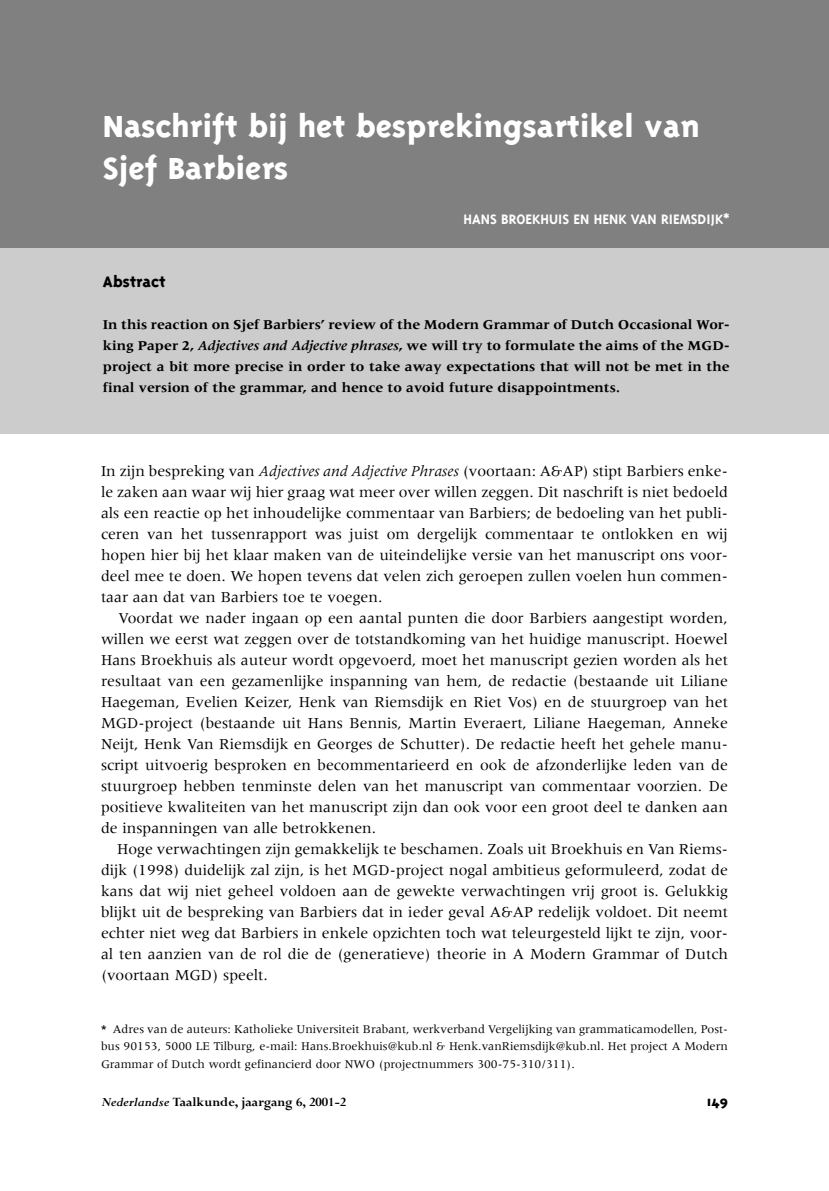
<style>
.page{position:relative;width:829px;height:1191px;background:#fff}
.page>*{position:absolute;margin:0;border:0;box-sizing:border-box;transform-origin:0 0}
.t1{font:800 35px/42px "Triplex";color:#fff}
.t2{font:800 17.5px "Triplex";color:#000}
.t3{font:15.75px/21px "Meridien";color:#000;text-align:justify}
.t4{font:700 15.75px "Triplex";color:#fff}
.t5{font:800 15.75px "Triplex";color:#000}
.t6{font:700 14px/21px "Meridien";color:#000;text-align:justify}
.t7{font:700 14px "Perpetua";color:#000}
.t8{font:12.25px/17.5px "Meridien";color:#000;text-align:justify}
.s1{font-style:italic}
.s2{font-weight:700}
</style>
<div class="page">
<div style="left:0;top:0;width:828px;height:249px;background:#808080"></div>
<div style="left:0;top:248px;width:828px;height:186px;background:#ccc"></div>
<h1 class="t1" style="left:103px;top:104px;width:598px">Naschrift bij het besprekingsartikel van<br>Sjef Barbiers</h1>
<p class="t4" style="left:463px;top:209px;width:267px">HANS BROEKHUIS EN HENK VAN RIEMSDIJK*</p>
<p class="t2" style="left:103px;top:270px;width:65px">Abstract</p>
<p class="t6" style="left:103px;top:315px;width:628px">In this reaction on Sjef Barbiers’ review of the Modern Grammar of Dutch Occasional Wor&shy;king Paper 2, <span class="s1">Adjectives and Adjective phrases</span>, we will try to formulate the aims of the MGD&shy;project a bit more precise in order to take away expectations that will not be met in the final version of the grammar, and hence to avoid future disappointments.</p>
<p class="t3" style="left:101px;top:461px;width:628px">In zijn bespreking van <span class="s1">Adjectives and Adjective Phrases</span> (voortaan: A&amp;AP) stipt Barbiers enke&shy;le zaken aan waar wij hier graag wat meer over willen zeggen. Dit naschrift is niet bedoeld als een reactie op het inhoudelijke commentaar van Barbiers; de bedoeling van het publi&shy;ceren van het tussenrapport was juist om dergelijk commentaar te ontlokken en wij hopen hier bij het klaar maken van de uiteindelijke versie van het manuscript ons voor&shy;deel mee te doen. We hopen tevens dat velen zich geroepen zullen voelen hun commen&shy;taar aan dat van Barbiers toe te voegen.</p>
<p class="t3" style="left:101px;top:608px;width:628px;text-indent:17px">Voordat we nader ingaan op een aantal punten die door Barbiers aangestipt worden, willen we eerst wat zeggen over de totstandkoming van het huidige manuscript. Hoewel Hans Broekhuis als auteur wordt opgevoerd, moet het manuscript gezien worden als het resultaat van een gezamenlijke inspanning van hem, de redactie (bestaande uit Liliane Haegeman, Evelien Keizer, Henk van Riemsdijk en Riet Vos) en de stuurgroep van het MGD-project (bestaande uit Hans Bennis, Martin Everaert, Liliane Haegeman, Anneke Neijt, Henk Van Riemsdijk en Georges de Schutter). De redactie heeft het gehele manu&shy;script uitvoerig besproken en becommentarieerd en ook de afzonderlijke leden van de stuurgroep hebben tenminste delen van het manuscript van commentaar voorzien. De positieve kwaliteiten van het manuscript zijn dan ook voor een groot deel te danken aan de inspanningen van alle betrokkenen.</p>
<p class="t3" style="left:101px;top:839px;width:628px;text-indent:16px">Hoge verwachtingen zijn gemakkelijk te beschamen. Zoals uit Broekhuis en Van Riems&shy;dijk (1998) duidelijk zal zijn, is het MGD-project nogal ambitieus geformuleerd, zodat de kans dat wij niet geheel voldoen aan de gewekte verwachtingen vrij groot is. Gelukkig blijkt uit de bespreking van Barbiers dat in ieder geval A&amp;AP redelijk voldoet. Dit neemt echter niet weg dat Barbiers in enkele opzichten toch wat teleurgesteld lijkt te zijn, voor&shy;al ten aanzien van de rol die de (generatieve) theorie in A Modern Grammar of Dutch (voortaan MGD) speelt.</p>
<p class="t8" style="left:101px;top:1020px;width:628px"><span class="s2">*</span> Adres van de auteurs: Katholieke Universiteit Brabant, werkverband Vergelijking van grammaticamodellen, Post&shy;bus 90153, 5000 LE Tilburg, e-mail: Hans.Broekhuis@kub.nl &amp; Henk.vanRiemsdijk@kub.nl. Het project A Modern Grammar of Dutch wordt gefinancierd door NWO (projectnummers 300-75-310/311).</p>
<p class="t7" style="left:101px;top:1096px;width:247px"><span class="s1">Nederlandse</span> Taalkunde, jaargang 6, 2001-2</p>
<p class="t5" style="left:706px;top:1091px;width:23px">149</p>
</div>
